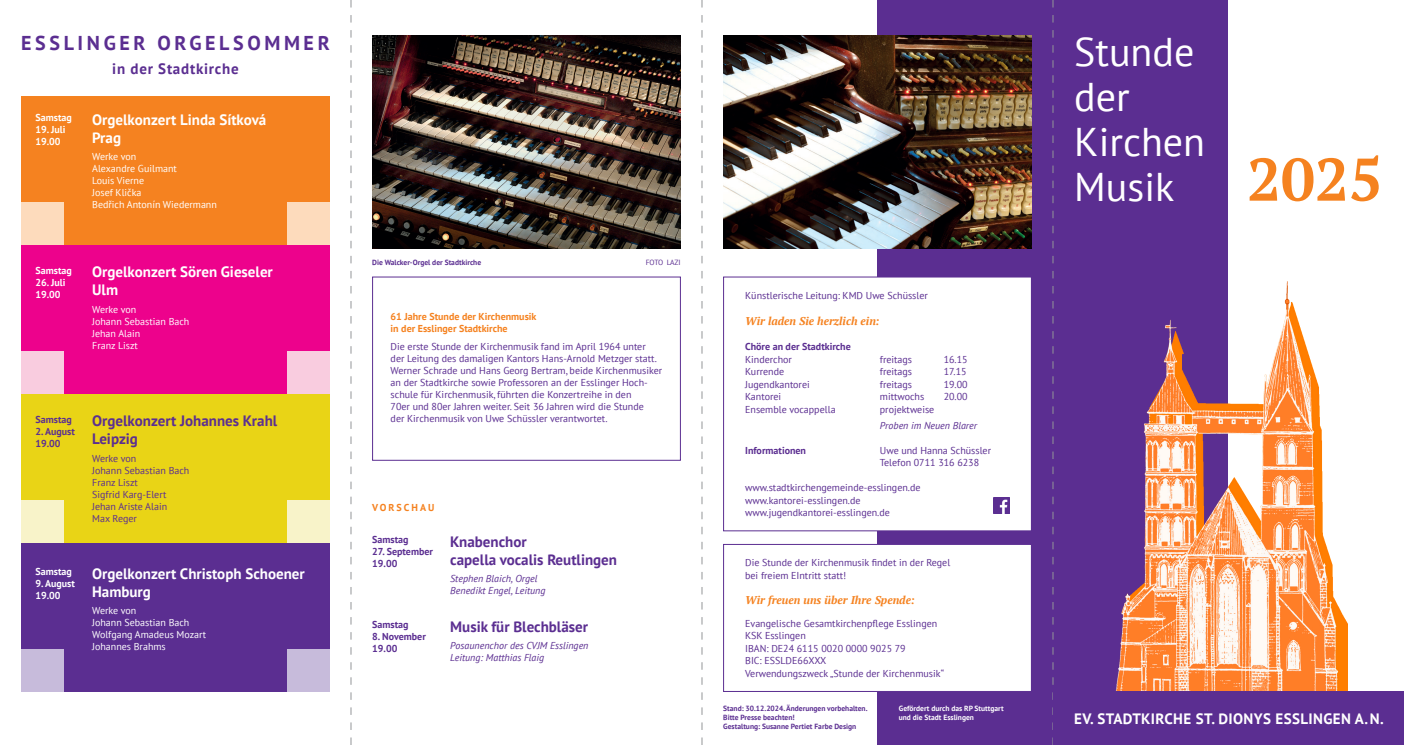
<style>
.page{position:relative;width:1404px;height:745px;background:#fff}
.page>*{position:absolute;margin:0;border:0;box-sizing:border-box;transform-origin:0 0}
.t1{font:40px/45px "PT Sans";color:#fff}
.t2{font:700 20px "PT Sans";letter-spacing:.18em;color:#5b2e91}
.t3{font:700 15px/18px "PT Sans";color:#fff}
.t4{font:700 15px/18px "PT Sans";color:#5b2e91}
.t5{font:700 15px "PT Sans";letter-spacing:.025em;color:#fff}
.t6{font:700 15px "PT Sans";letter-spacing:.05em;color:#5b2e91}
.t7{font:italic 700 11.25px "PT Serif";color:#f58220}
.t8{font:10px/12px "PT Sans";color:#5b2e91}
.t9{font:10px/12px "PT Sans";color:#fff}
.t10{font:italic 10px/12px "PT Sans";color:#5b2e91}
.t11{font:700 10px/12px "PT Sans";color:#5b2e91}
.t12{font:700 10px/12px "PT Sans";color:#fff}
.t13{font:700 10px/12px "PT Sans";color:#f58220}
.t14{font:700 10px "PT Sans";letter-spacing:.2em;color:#f58220}
.t15{font:700 7.5px/9px "PT Sans";color:#5b2e91}
.t16{font:700 7.5px/9px "PT Sans";color:#fff}
.t17{font:7.5px "PT Sans";letter-spacing:-.03em;color:#5b2e91}
.s1{font-family:"PT Serif";font-weight:700;font-size:60px;color:#f58220}
</style>
<div class="page">
<div style="left:21px;top:244px;width:309px;height:149px;background:#ed028c"></div>
<div style="left:21px;top:393px;width:309px;height:149px;background:#e9d416"></div>
<div style="left:21px;top:542px;width:309px;height:149px;background:#5b2e91"></div>
<div style="left:21px;top:96px;width:309px;height:148px;background:#f58220"></div>
<div style="left:877px;top:0;width:351px;height:744px;background:#5b2e91"></div>
<div style="left:723px;top:277px;width:308px;height:253px;background:#fff"></div>
<div style="left:723px;top:276px;width:308px;height:255px;border:1px solid #5b2e91"></div>
<div style="left:723px;top:544px;width:308px;height:147px;background:#fff"></div>
<div style="left:723px;top:543px;width:308px;height:148px;border:1px solid #5b2e91"></div>
<img style="left:993px;top:497px;width:16px;height:15px">
<img style="left:723px;top:35px;width:308px;height:213px">
<svg style="left:351px;top:0;width:1px;height:744px"></svg>
<svg style="left:701px;top:0;width:1px;height:744px"></svg>
<svg style="left:1052px;top:0;width:1px;height:744px"></svg>
<img style="left:372px;top:35px;width:308px;height:213px">
<div style="left:21px;top:202px;width:43px;height:42px;background:#fddbbc"></div>
<div style="left:287px;top:202px;width:43px;height:42px;background:#fddbbc"></div>
<div style="left:21px;top:351px;width:43px;height:42px;background:#f9ccdf"></div>
<div style="left:287px;top:351px;width:43px;height:42px;background:#f9ccdf"></div>
<div style="left:21px;top:500px;width:43px;height:42px;background:#f8f3c9"></div>
<div style="left:287px;top:500px;width:43px;height:42px;background:#f8f3c9"></div>
<div style="left:21px;top:648px;width:43px;height:43px;background:#c7bbdb"></div>
<div style="left:287px;top:648px;width:43px;height:43px;background:#c7bbdb"></div>
<img style="left:1115px;top:281px;width:232px;height:410px">
<div style="left:1053px;top:691px;width:350px;height:53px;background:#5b2e91"></div>
<h2 class="t2" style="left:21px;top:30px;width:310px">ESSLINGER ORGELSOMMER</h2>
<h3 class="t6" style="left:112px;top:59px;width:128px">in der Stadtkirche</h3>
<p class="t12" style="left:35px;top:111px;width:38px">Samstag</p>
<p class="t12" style="left:35px;top:123px;width:31px">19. Juli<br>19.00</p>
<h3 class="t3" style="left:92px;top:110px;width:176px">Orgelkonzert Linda Sítková<br>Prag</h3>
<p class="t9" style="left:92px;top:150px;width:126px">Werke von<br>Alexandre Guilmant<br>Louis Vierne<br>Josef Klička<br>Bedřich Antonín Wiedermann</p>
<p class="t12" style="left:35px;top:264px;width:38px">Samstag</p>
<p class="t12" style="left:35px;top:276px;width:31px">26. Juli<br>19.00</p>
<h3 class="t3" style="left:92px;top:262px;width:182px">Orgelkonzert Sören Gieseler<br>Ulm</h3>
<p class="t9" style="left:92px;top:303px;width:99px">Werke von<br>Johann Sebastian Bach<br>Jehan Alain<br>Franz Liszt</p>
<p class="t11" style="left:35px;top:412px;width:38px">Samstag</p>
<p class="t11" style="left:35px;top:424px;width:41px">2. August<br>19.00</p>
<h3 class="t4" style="left:92px;top:411px;width:186px">Orgelkonzert Johannes Krahl<br>Leipzig</h3>
<p class="t8" style="left:92px;top:451px;width:99px">Werke von<br>Johann Sebastian Bach<br>Franz Liszt<br>Sigfrid Karg-Elert<br>Jehan Ariste Alain<br>Max Reger</p>
<p class="t12" style="left:35px;top:565px;width:38px">Samstag</p>
<p class="t12" style="left:35px;top:577px;width:41px">9. August<br>19.00</p>
<h3 class="t3" style="left:92px;top:564px;width:214px">Orgelkonzert Christoph Schoener<br>Hamburg</h3>
<p class="t9" style="left:92px;top:604px;width:116px">Werke von<br>Johann Sebastian Bach<br>Wolfgang Amadeus Mozart<br>Johannes Brahms</p>
<p class="t15" style="left:372px;top:257px;width:110px">Die Walcker-Orgel der Stadtkirche</p>
<p class="t17" style="left:645px;top:257px;width:37px">FOTO LAZI</p>
<p class="t13" style="left:390px;top:310px;width:147px">61 Jahre Stunde der Kirchenmusik in der Esslinger Stadtkirche</p>
<p class="t8" style="left:390px;top:340px;width:273px">Die erste Stunde der Kirchenmusik fand im April 1964 unter<br>der Leitung des damaligen Kantors Hans-Arnold Metzger statt.<br>Werner Schrade und Hans Georg Bertram, beide Kirchenmusiker an der Stadtkirche sowie Professoren an der Esslinger Hoch&shy;schule für Kirchenmusik, führten die Konzertreihe in den<br>70er und 80er Jahren weiter. Seit 36 Jahren wird die Stunde<br>der Kirchenmusik von Uwe Schüssler verantwortet.</p>
<p class="t14" style="left:372px;top:500px;width:64px">VORSCHAU</p>
<p class="t11" style="left:372px;top:533px;width:38px">Samstag</p>
<p class="t11" style="left:372px;top:545px;width:62px">27. September<br>19.00</p>
<p class="t11" style="left:372px;top:618px;width:38px">Samstag</p>
<p class="t11" style="left:372px;top:630px;width:55px">8. November<br>19.00</p>
<h3 class="t4" style="left:450px;top:532px;width:168px">Knabenchor<br>capella vocalis Reutlingen</h3>
<p class="t10" style="left:450px;top:572px;width:97px">Stephen Blaich, Orgel<br>Benedikt Engel, Leitung</p>
<h3 class="t4" style="left:450px;top:617px;width:139px">Musik für Blechbläser</h3>
<p class="t10" style="left:450px;top:639px;width:140px">Posaunenchor des CVJM Esslingen<br>Leitung: Matthias Flaig</p>
<p class="t8" style="left:745px;top:289px;width:184px">Künstlerische Leitung: KMD Uwe Schüssler</p>
<p class="t7" style="left:745px;top:313px;width:136px">Wir laden Sie herzlich ein:</p>
<p class="t11" style="left:745px;top:340px;width:107px">Chöre an der Stadtkirche</p>
<p class="t8" style="left:745px;top:352px;width:48px">Kinderchor</p>
<p class="t8" style="left:879px;top:352px;width:34px">freitags</p>
<p class="t8" style="left:943px;top:352px;width:25px">16.15</p>
<p class="t8" style="left:745px;top:365px;width:41px">Kurrende</p>
<p class="t8" style="left:879px;top:365px;width:34px">freitags</p>
<p class="t8" style="left:943px;top:365px;width:24px">17.15</p>
<p class="t8" style="left:745px;top:377px;width:66px">Jugendkantorei</p>
<p class="t8" style="left:879px;top:377px;width:34px">freitags</p>
<p class="t8" style="left:943px;top:377px;width:25px">19.00</p>
<p class="t8" style="left:745px;top:390px;width:38px">Kantorei</p>
<p class="t8" style="left:879px;top:390px;width:46px">mittwochs</p>
<p class="t8" style="left:943px;top:390px;width:25px">20.00</p>
<p class="t8" style="left:745px;top:402px;width:92px">Ensemble vocappella</p>
<p class="t8" style="left:879px;top:402px;width:56px">projektweise</p>
<p class="t10" style="left:879px;top:418px;width:99px">Proben im Neuen Blarer</p>
<p class="t11" style="left:745px;top:444px;width:62px">Informationen</p>
<p class="t8" style="left:879px;top:443px;width:113px;line-height:12.5px">Uwe und Hanna Schüssler<br>Telefon 0711 316 6238</p>
<p class="t8" style="left:745px;top:481px;width:177px;line-height:12.5px">www.stadtkirchengemeinde-esslingen.de www.kantorei-esslingen.de www.jugendkantorei-esslingen.de</p>
<p class="t8" style="left:745px;top:556px;width:207px;line-height:12.5px">Die Stunde der Kirchenmusik findet in der Regel bei freiem EIntritt statt!</p>
<p class="t7" style="left:745px;top:592px;width:171px">Wir freuen uns über Ihre Spende:</p>
<p class="t8" style="left:745px;top:616px;width:200px;line-height:12.5px">Evangelische Gesamtkirchenpflege Esslingen<br>KSK Esslingen<br>IBAN: DE24 6115 0020 0000 9025 79<br>BIC: ESSLDE66XXX<br>Verwendungszweck „Stunde der Kirchenmusik“</p>
<p class="t15" style="left:723px;top:703px;width:146px">Stand: 30.12.2024. Änderungen vorbehalten.<br>Bitte Presse beachten!<br>Gestaltung: Susanne Pertiet Farbe Design</p>
<p class="t16" style="left:898px;top:703px;width:106px">Gefördert durch das RP Stuttgart und die Stadt Esslingen</p>
<h1 class="t1" style="left:1074px;top:28px;width:310px">Stunde<br>der<br>Kirchen<br>Musik <span class="s1">2025</span></h1>
<h3 class="t5" style="left:1074px;top:708px;width:311px">EV. STADTKIRCHE ST. DIONYS ESSLINGEN A.N.</h3>
</div>
